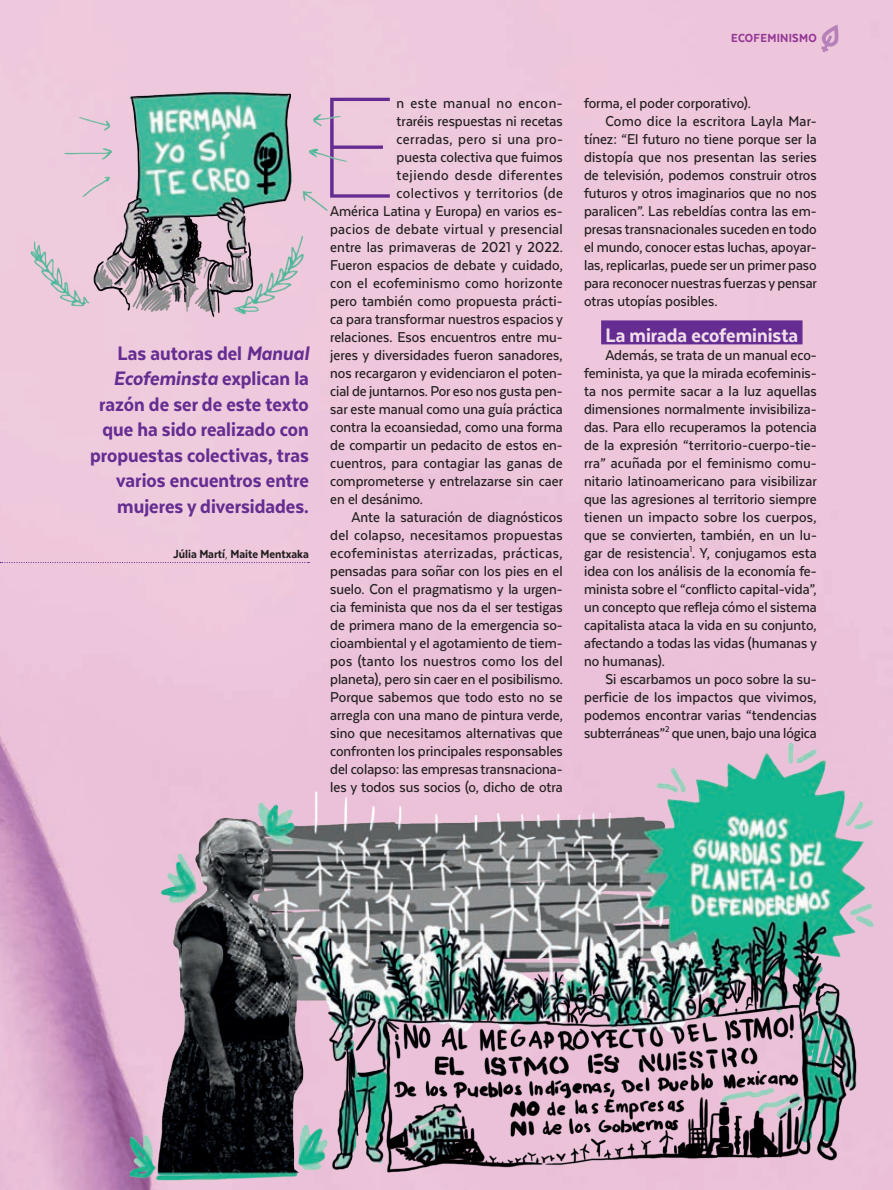
<style>
.page{position:relative;width:893px;height:1190px;background:#fff}
.page>*{position:absolute;margin:0;border:0;box-sizing:border-box;transform-origin:0 0}
.t1{font:100 166.5px "Texta Narrow";color:#652d91}
.t2{font:800 22.5px/25.5px "Texta Narrow";color:#652d91;text-align:right}
.t3{font:800 22.5px "Texta Narrow";color:#f3deeb}
.t4{font:500 16.5px/18px "Texta Narrow";color:#231f20;text-align:justify}
.t5{font:500 16.5px "Texta Narrow";letter-spacing:.025em;color:#231f20}
.t6{font:500 16.5px "Texta Narrow";letter-spacing:.02em;color:#231f20}
.t7{font:500 16.5px "Texta Narrow";letter-spacing:.03em;color:#231f20}
.t8{font:800 13.5px "Texta Narrow";color:#231f20}
.t9{font:800 13.5px "Texta Narrow";letter-spacing:.02em;color:#943794}
.s1{font-style:italic}
.s2{font-weight:400}
</style>
<div class="page">
<div style="left:0;top:0;width:892px;height:1190px;background:#edc6dc"></div>
<svg style="left:820px;top:24px;width:18px;height:28px"></svg>
<div style="left:601px;top:320px;width:201px;height:24px;background:#652d91"></div>
<svg style="left:0;top:562px;width:309px;height:1px"></svg>
<img style="left:131px;top:694px;width:757px;height:496px">
<img style="left:10px;top:62px;width:340px;height:308px">
<p class="t9" style="left:731px;top:31px;width:87px">ECOFEMINISMO</p>
<h2 class="t2" style="left:90px;top:340px;width:220px">Las autoras del <span class="s1">Manual<br>Ecofeminsta</span> explican la razón de ser de este texto que ha sido realizado con propuestas colectivas, tras varios encuentros entre mujeres y diversidades.</h2>
<p class="t8" style="left:173px;top:547px;width:137px">Júlia Martí<span class="s2">,</span> Maite Mentxaka</p>
<h1 class="t1" style="left:316px;top:61px;width:82px">E</h1>
<p class="t7" style="left:396px;top:94px;width:168px">n este manual no encon-</p>
<p class="t4" style="left:396px;top:111px;width:168px">traréis respuestas ni recetas</p>
<p class="t5" style="left:396px;top:130px;width:168px">cerradas, pero si una pro-</p>
<p class="t4" style="left:396px;top:147px;width:168px">puesta colectiva que fuimos</p>
<p class="t7" style="left:396px;top:166px;width:167px">tejiendo desde diferentes</p>
<p class="t5" style="left:396px;top:184px;width:168px">colectivos y territorios (de</p>
<p class="t4" style="left:330px;top:201px;width:234px">América Latina y Europa) en varios es-</p>
<p class="t6" style="left:330px;top:220px;width:234px">pacios de debate virtual y presencial</p>
<p class="t4" style="left:330px;top:237px;width:234px">entre las primaveras de 2021 y 2022.</p>
<p class="t4" style="left:330px;top:256px;width:234px">Fueron espacios de debate y cuidado,</p>
<p class="t4" style="left:330px;top:274px;width:234px">con el ecofeminismo como horizonte</p>
<p class="t4" style="left:330px;top:292px;width:234px">pero también como propuesta prácti-</p>
<p class="t4" style="left:330px;top:310px;width:234px">ca para transformar nuestros espacios y</p>
<p class="t4" style="left:330px;top:328px;width:234px">relaciones. Esos encuentros entre mu-</p>
<p class="t4" style="left:330px;top:346px;width:234px">jeres y diversidades fueron sanadores,</p>
<p class="t4" style="left:330px;top:364px;width:234px">nos recargaron y evidenciaron el poten-</p>
<p class="t4" style="left:330px;top:382px;width:234px">cial de juntarnos. Por eso nos gusta pen-</p>
<p class="t4" style="left:330px;top:400px;width:234px">sar este manual como una guía práctica</p>
<p class="t4" style="left:330px;top:418px;width:234px">contra la ecoansiedad, como una forma</p>
<p class="t4" style="left:330px;top:436px;width:234px">de compartir un pedacito de estos en-</p>
<p class="t4" style="left:330px;top:454px;width:234px">cuentros, para contagiar las ganas de</p>
<p class="t4" style="left:330px;top:472px;width:234px">comprometerse y entrelazarse sin caer</p>
<p class="t4" style="left:330px;top:490px;width:94px">en el desánimo.</p>
<p class="t4" style="left:351px;top:508px;width:213px">Ante la saturación de diagnósticos</p>
<p class="t6" style="left:330px;top:526px;width:234px">del colapso, necesitamos propuestas</p>
<p class="t5" style="left:330px;top:544px;width:234px">ecofeministas aterrizadas, prácticas,</p>
<p class="t4" style="left:330px;top:562px;width:234px">pensadas para soñar con los pies en el</p>
<p class="t4" style="left:330px;top:580px;width:234px">suelo. Con el pragmatismo y la urgen-</p>
<p class="t4" style="left:330px;top:598px;width:234px">cia feminista que nos da el ser testigas</p>
<p class="t4" style="left:330px;top:616px;width:234px">de primera mano de la emergencia so-</p>
<p class="t4" style="left:330px;top:634px;width:234px">cioambiental y el agotamiento de tiem-</p>
<p class="t4" style="left:330px;top:652px;width:234px">pos (tanto los nuestros como los del</p>
<p class="t4" style="left:330px;top:670px;width:234px">planeta), pero sin caer en el posibilismo.</p>
<p class="t4" style="left:330px;top:688px;width:234px">Porque sabemos que todo esto no se</p>
<p class="t4" style="left:330px;top:706px;width:234px">arregla con una mano de pintura verde,</p>
<p class="t4" style="left:330px;top:724px;width:234px">sino que necesitamos alternativas que</p>
<p class="t4" style="left:330px;top:742px;width:234px">confronten los principales responsables</p>
<p class="t4" style="left:330px;top:760px;width:234px">del colapso: las empresas transnaciona-</p>
<p class="t4" style="left:330px;top:778px;width:234px">les y todos sus socios (o, dicho de otra</p>
<p class="t4" style="left:584px;top:93px;width:168px">forma, el poder corporativo).</p>
<p class="t4" style="left:605px;top:111px;width:213px">Como dice la escritora Layla Mar-</p>
<p class="t4" style="left:584px;top:129px;width:234px">tínez: “El futuro no tiene porque ser la</p>
<p class="t4" style="left:584px;top:147px;width:234px">distopía que nos presentan las series</p>
<p class="t4" style="left:584px;top:165px;width:234px">de televisión, podemos construir otros</p>
<p class="t4" style="left:584px;top:183px;width:234px">futuros y otros imaginarios que no nos</p>
<p class="t4" style="left:584px;top:201px;width:234px">paralicen”. Las rebeldías contra las em-</p>
<p class="t4" style="left:584px;top:219px;width:234px">presas transnacionales suceden en todo</p>
<p class="t4" style="left:584px;top:237px;width:234px">el mundo, conocer estas luchas, apoyar-</p>
<p class="t4" style="left:584px;top:256px;width:234px">las, replicarlas, puede ser un primer paso</p>
<p class="t4" style="left:584px;top:274px;width:234px">para reconocer nuestras fuerzas y pensar</p>
<p class="t4" style="left:584px;top:292px;width:135px">otras utopías posibles.</p>
<h2 class="t3" style="left:605px;top:323px;width:194px">La mirada ecofeminista</h2>
<p class="t4" style="left:584px;top:345px;width:234px;text-indent:21px">Además, se trata de un manual eco&shy;feminista, ya que la mirada ecofeminis&shy;ta nos permite sacar a la luz aquellas dimensiones normalmente invisibiliza&shy;das. Para ello recuperamos la potencia de la expresión “territorio-cuerpo-tie&shy;rra” acuñada por el feminismo comu&shy;nitario latinoamericano para visibilizar que las agresiones al territorio siempre tienen un impacto sobre los cuerpos, que se convierten, también, en un lu&shy;gar de resistencia<sup>1</sup>. Y, conjugamos esta idea con los análisis de la economía fe&shy;minista sobre el “conflicto capital-vida”, un concepto que refleja cómo el sistema capitalista ataca la vida en su conjunto, afectando a todas las vidas (humanas y no humanas).</p>
<p class="t4" style="left:584px;top:669px;width:234px;text-indent:21px">Si escarbamos un poco sobre la su&shy;perficie de los impactos que vivimos, podemos encontrar varias “tendencias subterráneas”<sup>2</sup> que unen, bajo una lógica</p>
</div>
